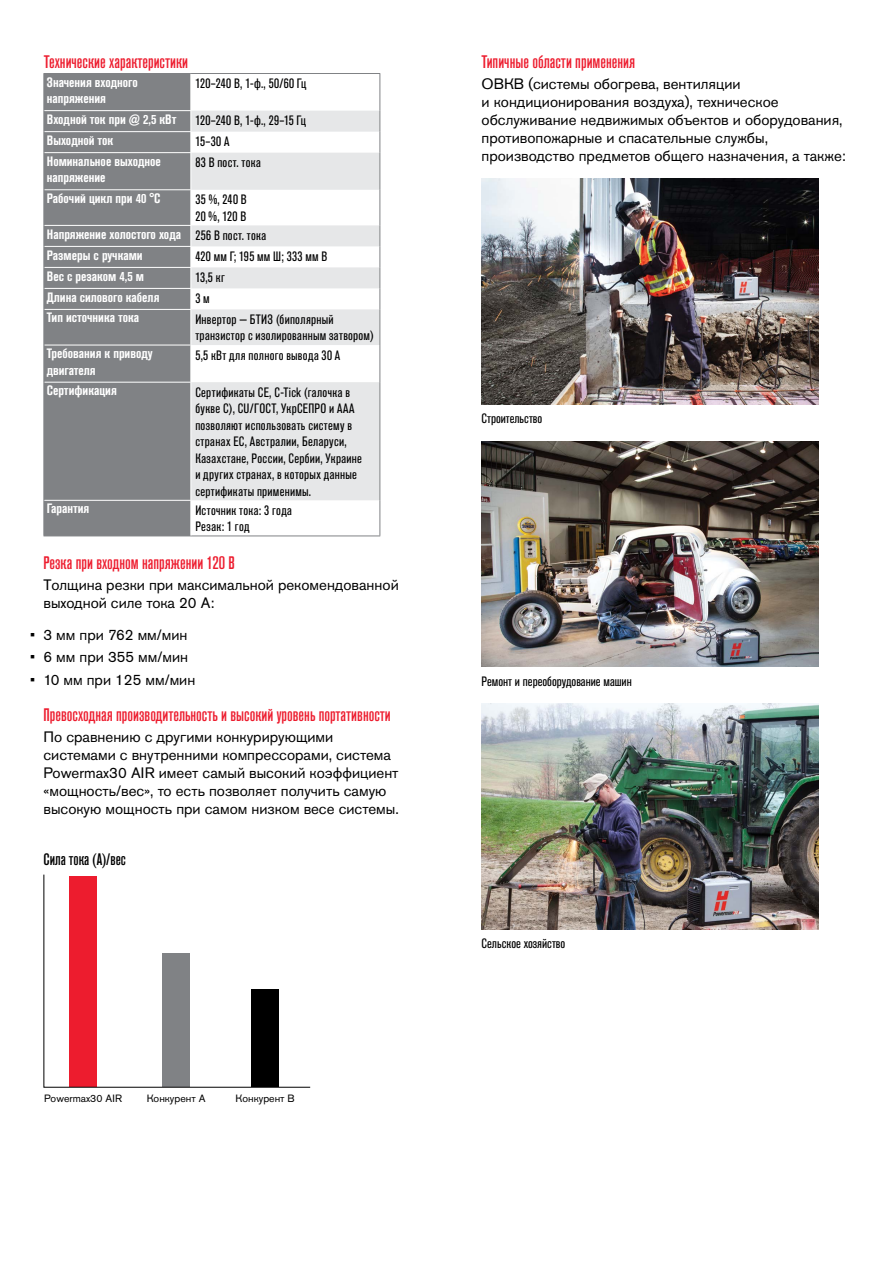
<style>
.page{position:relative;width:893px;height:1263px;background:#fff}
.page>*{position:absolute;margin:0;border:0;box-sizing:border-box;transform-origin:0 0}
.t1{font:500 condensed 18px "Akzidenz Grotesk Pro";color:#ed1c2e}
.t2{font:500 condensed 16.5px "Akzidenz Grotesk Pro";color:#000}
.t3{font:15px/18px "Akzidenz Grotesk Pro";color:#000}
.t4{font:condensed 13.5px/16.5px "Akzidenz Grotesk Pro";letter-spacing:.02em;color:#000}
.t5{font:700 condensed 13.5px/16.5px "Akzidenz Grotesk Pro";color:#fff}
.t6{font:condensed 13.5px "Akzidenz Grotesk Pro";color:#000}
.t7{font:10.5px "Akzidenz Grotesk Pro";color:#000}
.s1{font-weight:400;color:#000}
</style>
<div class="page">
<img style="left:482px;top:178px;width:336px;height:226px">
<img style="left:482px;top:441px;width:336px;height:226px">
<img style="left:482px;top:704px;width:336px;height:225px">
<div style="left:45px;top:74px;width:145px;height:462px;background:#808285"></div>
<svg style="left:191px;top:111px;width:189px;height:389px;fill:#e6e7e8"></svg>
<hr style="left:191px;top:73px;width:189px;height:1px;background:#808285">
<hr style="left:380px;top:74px;width:1px;height:37px;background:#808285">
<hr style="left:380px;top:500px;width:1px;height:36px;background:#808285">
<hr style="left:191px;top:536px;width:189px;height:1px;background:#808285">
<hr style="left:44px;top:73px;width:147px;height:1px;background:#808285">
<hr style="left:44px;top:74px;width:1px;height:37px;background:#808285">
<hr style="left:44px;top:500px;width:1px;height:36px;background:#808285">
<hr style="left:44px;top:536px;width:147px;height:1px;background:#808285">
<svg style="left:380px;top:111px;width:1px;height:42px"></svg>
<hr style="left:380px;top:153px;width:1px;height:37px;background:#808285">
<hr style="left:380px;top:190px;width:1px;height:35px;background:#808285">
<svg style="left:380px;top:225px;width:1px;height:84px"></svg>
<hr style="left:380px;top:309px;width:1px;height:36px;background:#808285">
<hr style="left:380px;top:345px;width:1px;height:37px;background:#808285">
<hr style="left:380px;top:382px;width:1px;height:118px;background:#808285">
<hr style="left:44px;top:110px;width:147px;height:1px;background:#fff">
<hr style="left:44px;top:131px;width:147px;height:1px;background:#fff">
<svg style="left:190px;top:111px;width:1px;height:41px"></svg>
<hr style="left:44px;top:152px;width:147px;height:1px;background:#fff">
<hr style="left:44px;top:189px;width:147px;height:1px;background:#fff">
<hr style="left:44px;top:225px;width:147px;height:1px;background:#fff">
<hr style="left:44px;top:246px;width:147px;height:1px;background:#fff">
<hr style="left:44px;top:267px;width:147px;height:1px;background:#fff">
<hr style="left:44px;top:288px;width:147px;height:1px;background:#fff">
<svg style="left:190px;top:226px;width:1px;height:83px"></svg>
<hr style="left:44px;top:309px;width:147px;height:1px;background:#fff">
<hr style="left:44px;top:345px;width:147px;height:1px;background:#fff">
<hr style="left:44px;top:382px;width:147px;height:1px;background:#fff">
<hr style="left:44px;top:500px;width:147px;height:1px;background:#fff">
<svg style="left:44px;top:111px;width:1px;height:42px"></svg>
<hr style="left:44px;top:153px;width:1px;height:37px;background:#808285">
<hr style="left:44px;top:190px;width:1px;height:35px;background:#808285">
<svg style="left:44px;top:225px;width:1px;height:84px"></svg>
<hr style="left:44px;top:309px;width:1px;height:36px;background:#808285">
<hr style="left:44px;top:345px;width:1px;height:37px;background:#808285">
<hr style="left:44px;top:382px;width:1px;height:118px;background:#808285">
<svg style="left:43px;top:874px;width:268px;height:214px"></svg>
<p class="t1" style="left:44px;top:50px;width:146px">Технические характеристики</p>
<p class="t5" style="left:47px;top:73px;width:92px">Значения входного напряжения</p>
<p class="t4" style="left:195px;top:75px;width:112px">120–240 В, 1-ф., 50/60 Гц</p>
<p class="t5" style="left:47px;top:111px;width:131px">Входной ток при @ 2,5 кВт</p>
<p class="t6" style="left:195px;top:112px;width:112px">120–240 В, 1-ф., 29–15 Гц</p>
<p class="t5" style="left:47px;top:132px;width:68px">Выходной ток</p>
<p class="t4" style="left:195px;top:133px;width:36px">15–30 А</p>
<p class="t5" style="left:47px;top:153px;width:115px">Номинальное выходное напряжение</p>
<p class="t4" style="left:195px;top:154px;width:67px">83 В пост. тока</p>
<p class="t5" style="left:47px;top:190px;width:115px">Рабочий цикл при 40 °C</p>
<p class="t4" style="left:195px;top:191px;width:53px">35 %, 240 В</p>
<p class="t4" style="left:195px;top:208px;width:52px">20 %, 120 В</p>
<p class="t5" style="left:47px;top:225px;width:221px">Напряжение холостого хода <span class="s1">256 В пост. тока</span></p>
<p class="t5" style="left:47px;top:246px;width:97px">Размеры с ручками</p>
<p class="t4" style="left:195px;top:248px;width:133px">420 мм Г; 195 мм Ш; 333 мм В</p>
<p class="t5" style="left:47px;top:267px;width:99px">Вес с резаком 4,5 м</p>
<p class="t4" style="left:195px;top:269px;width:31px">13,5 кг</p>
<p class="t5" style="left:47px;top:288px;width:114px">Длина силового кабеля</p>
<p class="t4" style="left:195px;top:290px;width:16px">3 м</p>
<p class="t5" style="left:47px;top:309px;width:94px">Тип источника тока</p>
<p class="t4" style="left:195px;top:311px;width:180px">Инвертор — БТИЗ (биполярный транзистор с изолированным затвором)</p>
<p class="t5" style="left:47px;top:345px;width:107px">Требования к приводу двигателя</p>
<p class="t4" style="left:195px;top:346px;width:146px">5,5 кВт для полного вывода 30 А</p>
<p class="t5" style="left:47px;top:382px;width:71px">Сертификация</p>
<p class="t4" style="left:195px;top:383px;width:168px">Сертификаты CE, C-Tick (галочка в букве C), CU/ГОСТ, УкрСЕПРО и AAA позволяют использовать систему в странах ЕС, Австралии, Беларуси, Казахстане, России, Сербии, Украине и других странах, в которых данные сертификаты применимы.</p>
<p class="t5" style="left:47px;top:500px;width:44px">Гарантия</p>
<p class="t4" style="left:195px;top:502px;width:98px">Источник тока: 3 года<br>Резак: 1 год</p>
<p class="t1" style="left:44px;top:551px;width:193px">Резка при входном напряжении 120 В</p>
<p class="t3" style="left:44px;top:576px;width:357px">Толщина резки при максимальной рекомендованной выходной силе тока 20 A:</p>
<p class="t3" style="left:30px;top:625px;width:159px">• 3 мм при 762 мм/мин</p>
<p class="t3" style="left:30px;top:648px;width:160px">• 6 мм при 355 мм/мин</p>
<p class="t3" style="left:30px;top:670px;width:167px">• 10 мм при 125 мм/мин</p>
<p class="t1" style="left:44px;top:703px;width:349px">Превосходная производительность и высокий уровень портативности</p>
<p class="t3" style="left:44px;top:727px;width:357px">По сравнению с другими конкурирующими системами с внутренними компрессорами, система Powermax30 AIR имеет самый высокий коэффициент «мощность/вес», то есть позволяет получить самую высокую мощность при самом низком весе системы.</p>
<p class="t2" style="left:44px;top:848px;width:84px">Сила тока (А)/вес</p>
<p class="t7" style="left:44px;top:1092px;width:79px">Powermax30 AIR</p>
<p class="t7" style="left:147px;top:1092px;width:60px">Конкурент A</p>
<p class="t7" style="left:236px;top:1091px;width:61px">Конкурент B</p>
<p class="t1" style="left:482px;top:50px;width:155px">Типичные области применения</p>
<p class="t3" style="left:482px;top:74px;width:366px">ОВКВ (системы обогрева, вентиляции<br>и кондиционирования воздуха), техническое обслуживание недвижимых объектов и оборудования, противопожарные и спасательные службы, производство предметов общего назначения, а также:</p>
<p class="t6" style="left:482px;top:410px;width:62px">Строительство</p>
<p class="t6" style="left:482px;top:672px;width:152px">Ремонт и переоборудование машин</p>
<p class="t6" style="left:482px;top:935px;width:85px">Сельское хозяйство</p>
</div>
